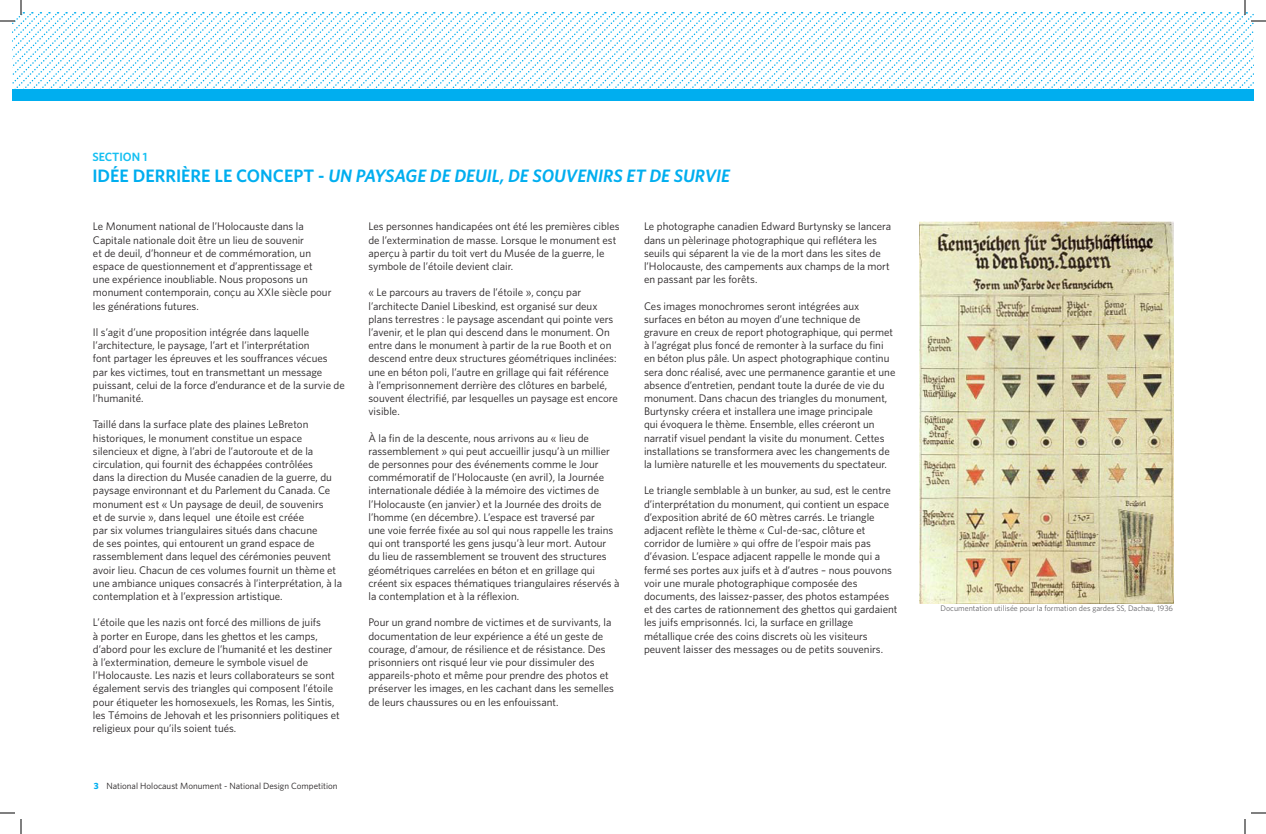
<style>
.page{position:relative;width:1266px;height:834px;background:#fff}
.page>*{position:absolute;margin:0;border:0;box-sizing:border-box;transform-origin:0 0}
.Heading_2{font:italic 600 18px "Whitney HTF";color:#00aeef}
.Heading_1{font:600 12px "Whitney HTF";color:#15c0f2}
.Body{font:11px/13.2px "Whitney HTF";color:#231f20}
.t1{font:9px "Whitney HTF";color:#231f20}
.t2{font:8px "Whitney HTF";color:#636366}
.s1{font-style:normal}
.s2{font-weight:700;color:#00aeef}
</style>
<div class="page">
<div style="left:12px;top:89px;width:1242px;height:12px;background:#00aeef"></div>
<img style="left:920px;top:221px;width:253px;height:382px">
<svg style="left:0;top:812px;width:22px;height:22px"></svg>
<svg style="left:0;top:0;width:1266px;height:89px"></svg>
<svg style="left:1244px;top:812px;width:22px;height:22px"></svg>
<p class="Heading_1" style="left:92px;top:149px;width:57px">SECTION 1</p>
<p class="Heading_2" style="left:92px;top:165px;width:639px"><span class="s1">IDÉE DERRIÈRE LE CONCEPT -</span> UN PAYSAGE DE DEUIL, DE SOUVENIRS ET DE SURVIE</p>
<p class="Body" style="left:93px;top:220px;width:240px">Le Monument national de l’Holocauste dans la Capitale nationale doit être un lieu de souvenir<br>et de deuil, d’honneur et de commémoration, un espace de questionnement et d’apprentissage et une expérience inoubliable. Nous proposons un monument contemporain, conçu au XXIe siècle pour les générations futures.</p>
<p class="Body" style="left:93px;top:325px;width:253px">Il s’agit d’une proposition intégrée dans laquelle l’architecture, le paysage, l’art et l’interprétation<br>font partager les épreuves et les souffrances vécues par kes victimes, tout en transmettant un message puissant, celui de la force d’endurance et de la survie de l’humanité.</p>
<p class="Body" style="left:93px;top:418px;width:251px">Taillé dans la surface plate des plaines LeBreton historiques, le monument constitue un espace silencieux et digne, à l’abri de l’autoroute et de la circulation, qui fournit des échappées contrôlées<br>dans la direction du Musée canadien de la guerre, du paysage environnant et du Parlement du Canada. Ce monument est « Un paysage de deuil, de souvenirs<br>et de survie », dans lequel une étoile est créée<br>par six volumes triangulaires situés dans chacune<br>de ses pointes, qui entourent un grand espace de rassemblement dans lequel des cérémonies peuvent avoir lieu. Chacun de ces volumes fournit un thème et une ambiance uniques consacrés à l’interprétation, à la contemplation et à l’expression artistique.</p>
<p class="Body" style="left:93px;top:616px;width:248px">L’étoile que les nazis ont forcé des millions de juifs<br>à porter en Europe, dans les ghettos et les camps, d’abord pour les exclure de l’humanité et les destiner à l’extermination, demeure le symbole visuel de l’Holocauste. Les nazis et leurs collaborateurs se sont également servis des triangles qui composent l’étoile pour étiqueter les homosexuels, les Romas, les Sintis, les Témoins de Jehovah et les prisonniers politiques et religieux pour qu’ils soient tués.</p>
<p class="Body" style="left:368px;top:220px;width:253px">Les personnes handicapées ont été les premières cibles de l’extermination de masse. Lorsque le monument est aperçu à partir du toit vert du Musée de la guerre, le symbole de l’étoile devient clair.</p>
<p class="Body" style="left:368px;top:286px;width:251px">« Le parcours au travers de l’étoile », conçu par l’architecte Daniel Libeskind, est organisé sur deux plans terrestres : le paysage ascendant qui pointe vers l’avenir, et le plan qui descend dans le monument. On entre dans le monument à partir de la rue Booth et on descend entre deux structures géométriques inclinées: une en béton poli, l’autre en grillage qui fait référence<br>à l’emprisonnement derrière des clôtures en barbelé, souvent électrifié, par lesquelles un paysage est encore visible.</p>
<p class="Body" style="left:368px;top:431px;width:253px">À la fin de la descente, nous arrivons au « lieu de rassemblement » qui peut accueillir jusqu’à un millier de personnes pour des événements comme le Jour commémoratif de l’Holocauste (en avril), la Journée internationale dédiée à la mémoire des victimes de l’Holocauste (en janvier) et la Journée des droits de l’homme (en décembre). L’espace est traversé par<br>une voie ferrée fixée au sol qui nous rappelle les trains qui ont transporté les gens jusqu’à leur mort. Autour du lieu de rassemblement se trouvent des structures géométriques carrelées en béton et en grillage qui créent six espaces thématiques triangulaires réservés à la contemplation et à la réflexion.</p>
<p class="Body" style="left:368px;top:616px;width:247px">Pour un grand nombre de victimes et de survivants, la documentation de leur expérience a été un geste de courage, d’amour, de résilience et de résistance. Des prisonniers ont risqué leur vie pour dissimuler des appareils-photo et même pour prendre des photos et préserver les images, en les cachant dans les semelles de leurs chaussures ou en les enfouissant.</p>
<p class="Body" style="left:644px;top:220px;width:249px">Le photographe canadien Edward Burtynsky se lancera dans un pèlerinage photographique qui reflétera les seuils qui séparent la vie de la mort dans les sites de l’Holocauste, des campements aux champs de la mort en passant par les forêts.</p>
<p class="Body" style="left:644px;top:299px;width:253px">Ces images monochromes seront intégrées aux surfaces en béton au moyen d’une technique de gravure en creux de report photographique, qui permet à l’agrégat plus foncé de remonter à la surface du fini en béton plus pâle. Un aspect photographique continu sera donc réalisé, avec une permanence garantie et une absence d’entretien, pendant toute la durée de vie du monument. Dans chacun des triangles du monument, Burtynsky créera et installera une image principale<br>qui évoquera le thème. Ensemble, elles créeront un narratif visuel pendant la visite du monument. Cettes installations se transformera avec les changements de la lumière naturelle et les mouvements du spectateur.</p>
<p class="Body" style="left:644px;top:484px;width:255px">Le triangle semblable à un bunker, au sud, est le centre d’interprétation du monument, qui contient un espace d’exposition abrité de 60 mètres carrés. Le triangle adjacent reflète le thème « Cul-de-sac, clôture et corridor de lumière » qui offre de l’espoir mais pas d’évasion. L’espace adjacent rappelle le monde qui a fermé ses portes aux juifs et à d’autres – nous pouvons voir une murale photographique composée des documents, des laissez-passer, des photos estampées et des cartes de rationnement des ghettos qui gardaient les juifs emprisonnés. Ici, la surface en grillage métallique crée des coins discrets où les visiteurs peuvent laisser des messages ou de petits souvenirs.</p>
<p class="t1" style="left:94px;top:781px;width:245px"><span class="s2">3</span> National Holocaust Monument - National Design Competition</p>
<p class="t2" style="left:941px;top:603px;width:234px">Documentation utilisée pour la formation des gardes SS, Dachau, 1936</p>
</div>
